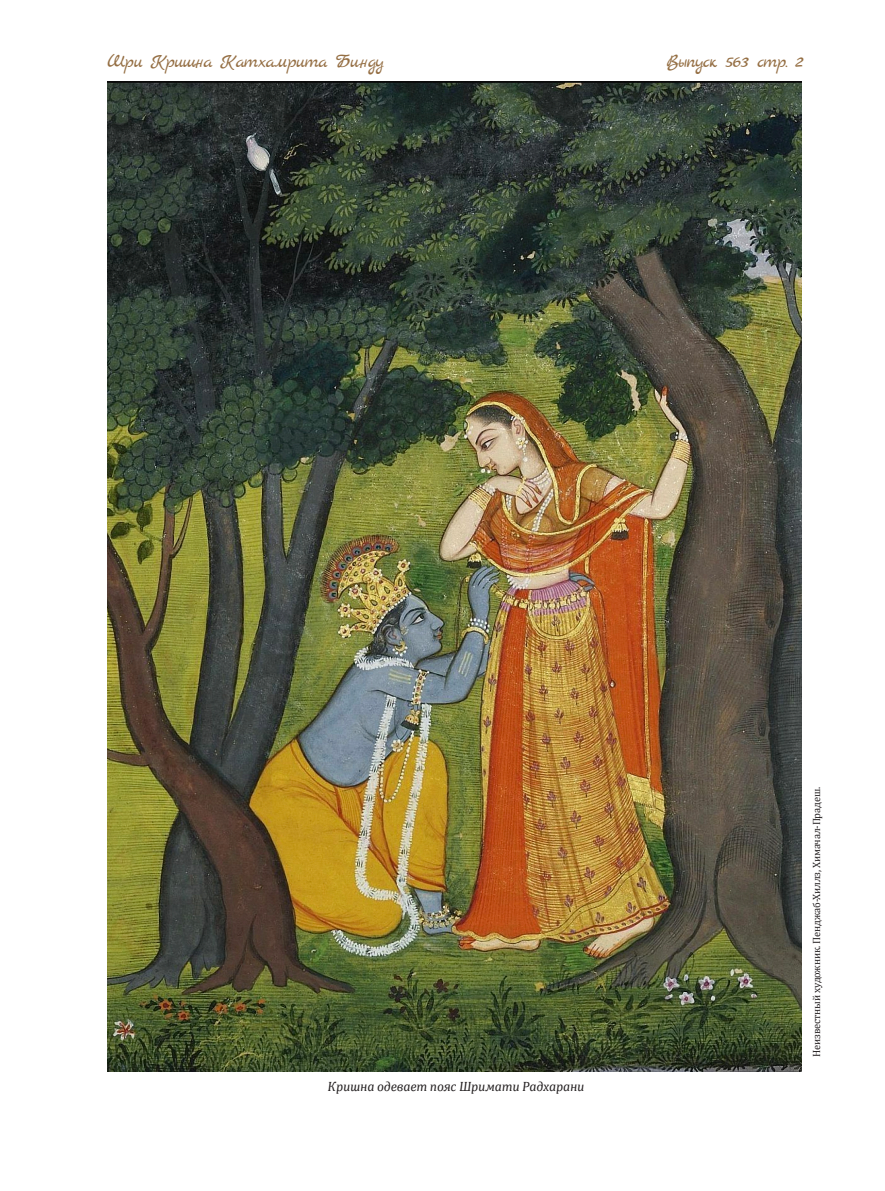
<style>
.page{position:relative;width:885px;height:1191px;background:#fff}
.page>*{position:absolute;margin:0;border:0;box-sizing:border-box;transform-origin:0 0}
.t1{font:19.5px "Marck Script";letter-spacing:-.05em;color:#956f44}
.t2{font:italic 13.5px "Cambria";color:#231f20}
.Artists_Credits{font:10.5px "Cambria";letter-spacing:-.02em;color:#231f20}
</style>
<div class="page">
<img style="left:108px;top:82px;width:693px;height:989px">
<h1 class="t1" style="left:108px;top:50px;width:280px">Шри Кришна Катхамрита Бинду</h1>
<h1 class="t1" style="left:666px;top:50px;width:141px">Выпуск 563 стр. 2</h1>
<p class="t2" style="left:328px;top:1076px;width:260px">Кришна одевает пояс Шримати Радхарани</p>
<p class="Artists_Credits" style="left:810px;top:1056px;width:271px;rotate:-90deg">Неизвестный художник. Пенджаб-Хиллз, Химачал-Прадеш.</p>
</div>
